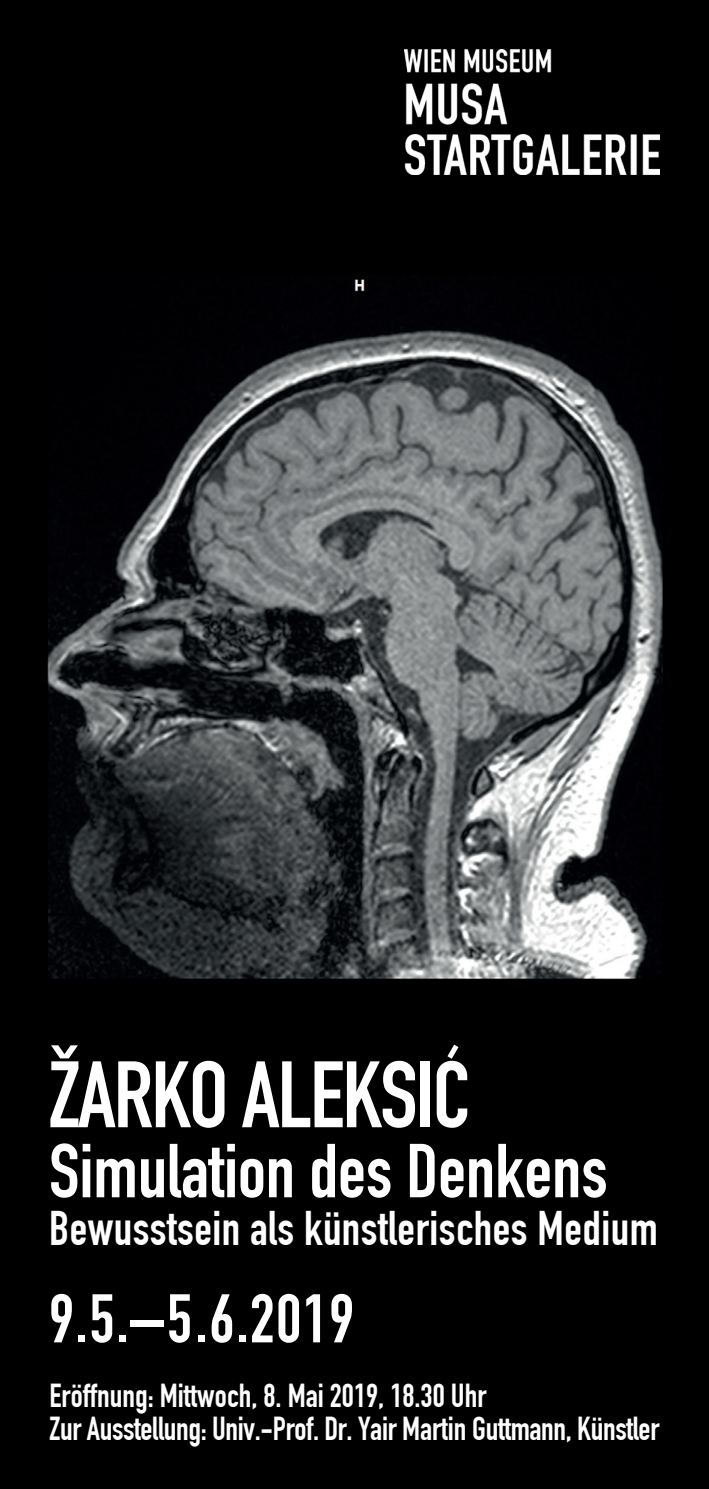
<style>
.page{position:relative;width:709px;height:1489px;background:#fff}
.page>*{position:absolute;margin:0;border:0;box-sizing:border-box;transform-origin:0 0}
.t1{font:92.5px "DIN Engschrift";letter-spacing:-.02em;color:#fff}
.t2{font:75px "DIN Engschrift";color:#fff}
.t3{font:67.5px "DIN Engschrift";color:#fff}
.t4{font:47.5px "DIN Engschrift";letter-spacing:.01em;color:#fff}
.t5{font:32.5px/32.5px "DIN Engschrift";letter-spacing:-.01em;color:#fff}
</style>
<div class="page">
<img style="left:0;top:0;width:709px;height:1488px">
<img style="left:404px;top:50px;width:255px;height:125px">
<svg style="left:443px;top:1038px;width:20px;height:26px"></svg>
<h1 class="t1" style="left:49px;top:1040px;width:423px">ŽARKO ALEKSIC</h1>
<h2 class="t2" style="left:49px;top:1126px;width:560px">Simulation des Denkens</h2>
<h3 class="t4" style="left:49px;top:1200px;width:610px">Bewusstsein als künstlerisches Medium</h3>
<h3 class="t3" style="left:49px;top:1278px;width:307px">9.5.–5.6.2019</h3>
<p class="t5" style="left:50px;top:1379px;width:611px">Eröffnung: Mittwoch, 8. Mai 2019, 18.30 Uhr<br>Zur Ausstellung: Univ.-Prof. Dr. Yair Martin Guttmann, Künstler</p>
</div>
